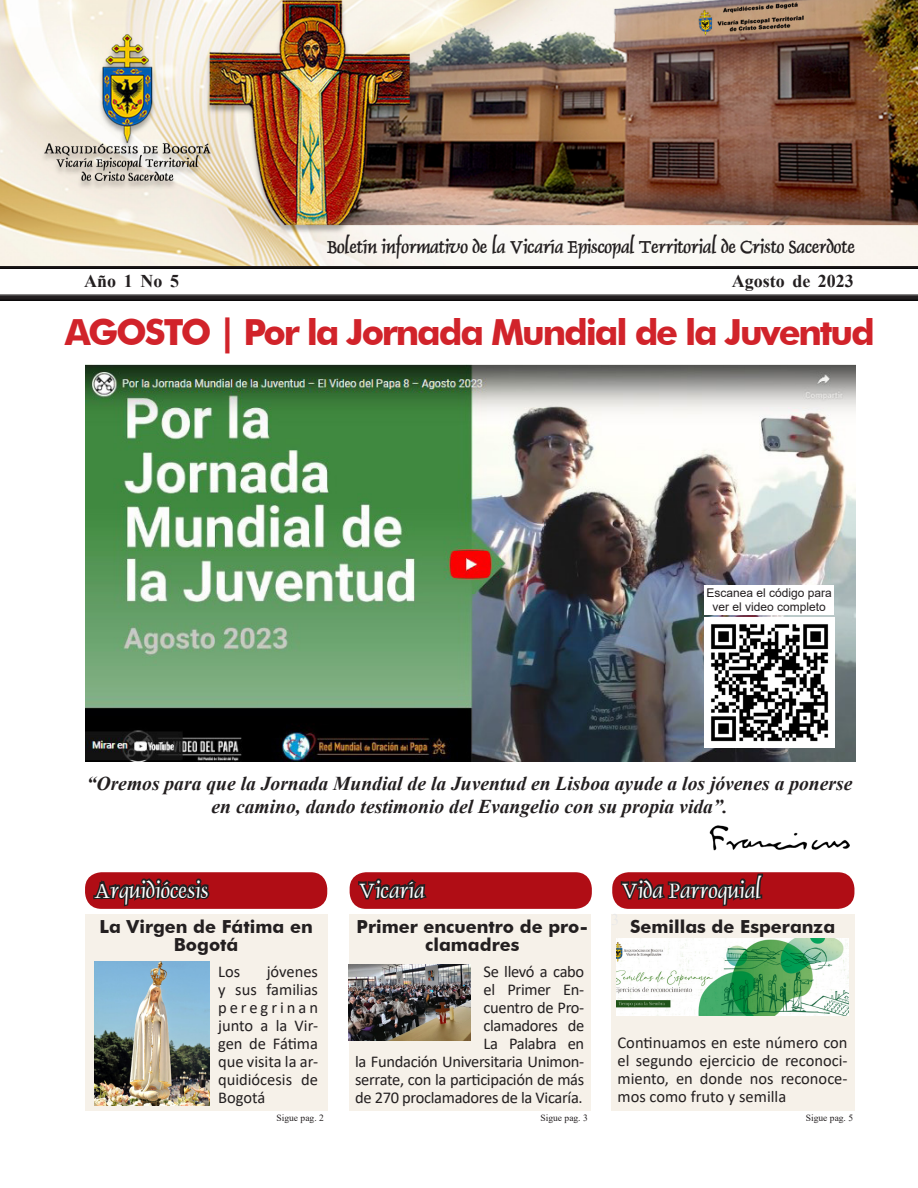
<style>
.page{position:relative;width:918px;height:1188px;background:#fff}
.page>*{position:absolute;margin:0;border:0;box-sizing:border-box;transform-origin:0 0}
.t1{font:700 36px "Futura BT";letter-spacing:-.06em;color:#d1232a}
.t2{font:24px "Dolphin Normal";color:#fff}
.t3{font:italic 700 19.65px/23.1px "Times New Roman";color:#231f20;text-align:center}
.t4{font:700 19.5px "Dolphin";color:#231f20}
.t5{font:700 18px/18px "Futura BT";color:#231f20;text-align:center}
.t6{font:700 18px "Times New Roman";color:#231f20}
.t7{font:16.5px/18px "Calibri";letter-spacing:-.02em;color:#231f20;text-align:justify}
.t8{font:12px/14.4px "Arial";color:#231f20;text-align:center}
.t9{font:9.45px "Times New Roman";color:#231f20}
</style>
<div class="page">
<div style="left:611px;top:914px;width:243px;height:196px;background:#f6f1e9"></div>
<div style="left:0;top:294px;width:918px;height:9px;background:#231f20;opacity:.75"></div>
<div style="left:0;top:261px;width:918px;height:10px;background:#231f20;opacity:.75"></div>
<div style="left:349px;top:914px;width:242px;height:196px;background:#f6f1e9"></div>
<div style="left:85px;top:914px;width:242px;height:196px;background:#f6f1e9"></div>
<img style="left:0;top:0;width:918px;height:265px">
<img style="left:85px;top:365px;width:770px;height:396px">
<img style="left:704px;top:617px;width:130px;height:130px">
<img style="left:709px;top:825px;width:141px;height:26px">
<div style="left:704px;top:585px;width:130px;height:30px;background:#fff"></div>
<div style="left:85px;top:872px;width:242px;height:37px;background:#b00d15;border-radius:16px"></div>
<svg style="left:92px;top:878px;width:119px;height:31px"></svg>
<div style="left:350px;top:872px;width:242px;height:37px;background:#b00d15;border-radius:16px"></div>
<svg style="left:357px;top:872px;width:72px;height:37px"></svg>
<div style="left:612px;top:872px;width:242px;height:37px;background:#b00d15;border-radius:16px"></div>
<svg style="left:619px;top:872px;width:147px;height:37px"></svg>
<img style="left:616px;top:938px;width:233px;height:77px">
<img style="left:95px;top:962px;width:115px;height:144px">
<img style="left:349px;top:964px;width:122px;height:76px">
<p class="t4" style="left:327px;top:234px;width:529px">Boletín informativo de la Vicaría Episcopal Territorial de Cristo Sacerdote</p>
<p class="t6" style="left:84px;top:268px;width:96px">Año 1 No 5</p>
<p class="t6" style="left:732px;top:268px;width:124px">Agosto de 2023</p>
<p class="t1" style="left:65px;top:310px;width:811px">AGOSTO | Por la Jornada Mundial de la Juventud</p>
<p class="t8" style="left:707px;top:585px;width:127px">Escanea el código para ver el video completo</p>
<p class="t3" style="left:87px;top:771px;width:767px">“Oremos para que la Jornada Mundial de la Juventud en Lisboa ayude a los jóvenes a ponerse en camino, dando testimonio del Evangelio con su propia vida”.</p>
<p class="t2" style="left:95px;top:875px;width:115px">Arquidiócesis</p>
<p class="t2" style="left:359px;top:875px;width:67px">Vicaría</p>
<p class="t2" style="left:622px;top:875px;width:141px">Vida Parroquial</p>
<p class="t5" style="left:630px;top:917px;width:207px">Semillas de Esperanza</p>
<p class="t5" style="left:99px;top:917px;width:215px">La Virgen de Fátima en<br>Bogotá</p>
<p class="t7" style="left:218px;top:962px;width:24px">Los</p>
<p class="t5" style="left:357px;top:917px;width:233px">Primer encuentro de pro&shy;clamadres</p>
<p class="t7" style="left:355px;top:962px;width:231px;text-align:right">Se llevó a cabo<br>el Primer En-<br>cuentro de Pro-<br>clamadores de<br>La Palabra en<br>la Fundación Universitaria Unimon&shy;serrate, con la participación de más de 270 proclamadores de la Vicaría.</p>
<p class="t9" style="left:540px;top:1111px;width:49px">Sigue pag. 3</p>
<p class="t9" style="left:806px;top:1111px;width:49px">Sigue pag. 5</p>
<p class="t7" style="left:218px;top:962px;width:102px;text-indent:49px">jóvenes y sus familias peregrinan junto a la Vir&shy;gen de Fátima que visita la ar&shy;quidiócesis de Bogotá</p>
<p class="t9" style="left:277px;top:1111px;width:49px">Sigue pag. 2</p>
<p class="t7" style="left:618px;top:1033px;width:232px">Continuamos en este número con el segundo ejercicio de reconoci&shy;miento, en donde nos reconoce&shy;mos como fruto y semilla</p>
</div>
